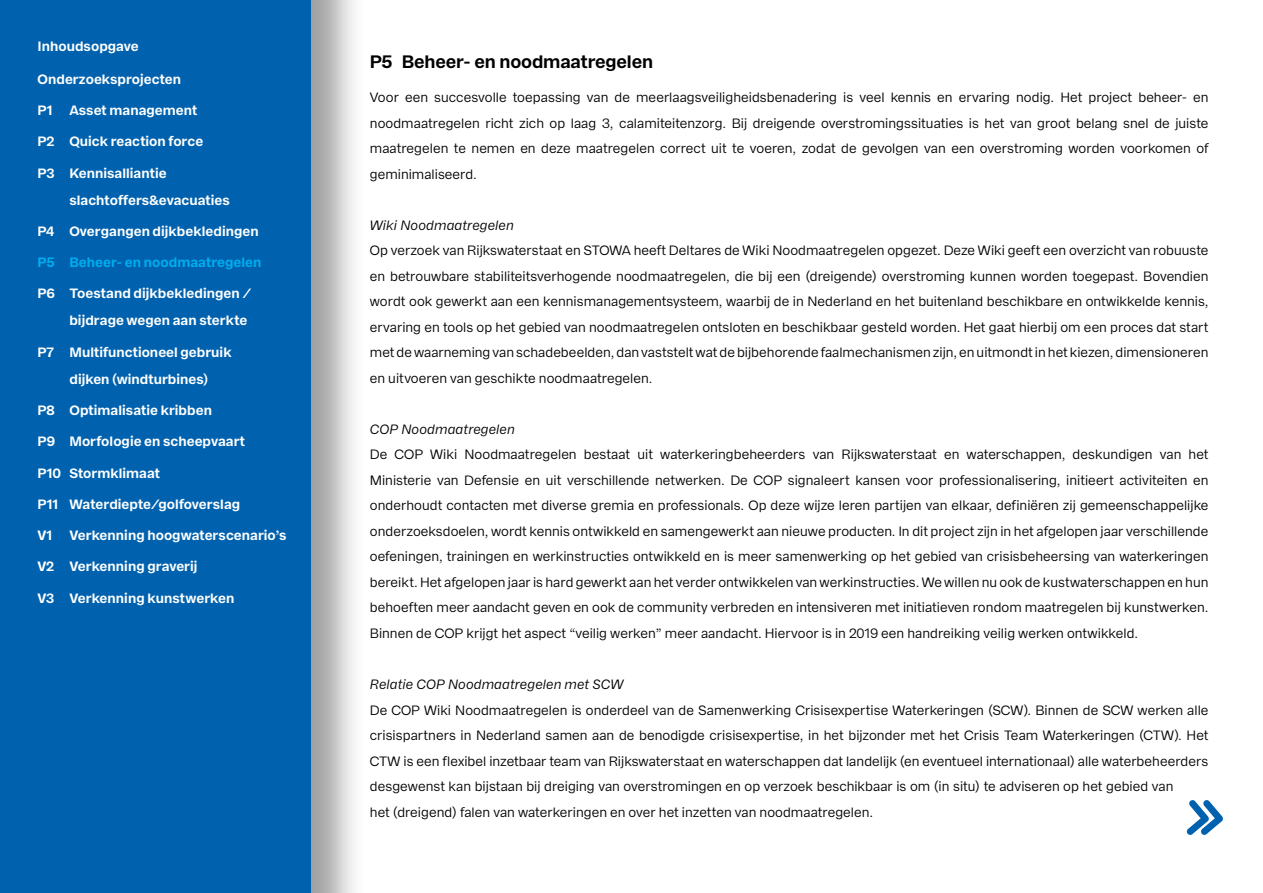
<style>
.page{position:relative;width:1263px;height:893px;background:#fff}
.page>*{position:absolute;margin:0;border:0;box-sizing:border-box;transform-origin:0 0}
.t1{font:700 18px "Franca";letter-spacing:-.01em;color:#000}
.t2{font:13.5px/25.5px "Franca";letter-spacing:.005em;color:#000;text-align:justify}
.t3{font:700 13.5px/27px "Franca";letter-spacing:.005em;color:#fff}
.t4{font:italic 13.5px "Franca";letter-spacing:.01em;color:#000}
.t5{font:700 13.5px "Franca";letter-spacing:.005em;color:#00aeef}
</style>
<div class="page">
<div style="left:0;top:0;width:366px;height:893px;background:#000;opacity:.38"></div>
<div style="left:0;top:0;width:310px;height:893px;background:#0062af"></div>
<svg style="left:1186px;top:800px;width:37px;height:35px"></svg>
<p class="t3" style="left:37px;top:33px;width:103px">Inhoudsopgave</p>
<p class="t3" style="left:37px;top:66px;width:145px">Onderzoeksprojecten</p>
<p class="t3" style="left:37px;top:97px;width:162px">P1 Asset management</p>
<p class="t3" style="left:37px;top:128px;width:167px">P2 Quick reaction force</p>
<p class="t3" style="left:69px;top:160px;width:162px;text-indent:-32px">P3 Kennisalliantie slachtoffers&amp;evacuaties</p>
<p class="t3" style="left:38px;top:218px;width:223px">P4 Overgangen dijkbekledingen</p>
<p class="t5" style="left:38px;top:254px;width:225px">P5 Beheer- en noodmaatregelen</p>
<p class="t3" style="left:38px;top:280px;width:215px;text-align:right">P6 Toestand dijkbekledingen / bijdrage wegen aan sterkte</p>
<p class="t3" style="left:69px;top:339px;width:164px;text-indent:-32px">P7 Multifunctioneel gebruik dijken (windturbines)</p>
<p class="t3" style="left:38px;top:397px;width:176px">P8 Optimalisatie kribben</p>
<p class="t3" style="left:38px;top:428px;width:209px">P9 Morfologie en scheepvaart</p>
<p class="t3" style="left:38px;top:459px;width:124px">P10 Stormklimaat</p>
<p class="t3" style="left:38px;top:491px;width:204px">P11 Waterdiepte/golfoverslag</p>
<p class="t3" style="left:38px;top:522px;width:16px">V1</p>
<p class="t3" style="left:69px;top:522px;width:218px">Verkenning hoogwaterscenario’s</p>
<p class="t3" style="left:38px;top:553px;width:161px">V2 Verkenning graverij</p>
<p class="t3" style="left:38px;top:584px;width:198px">V3 Verkenning kunstwerken</p>
<h1 class="t1" style="left:370px;top:51px;width:285px">P5 Beheer- en noodmaatregelen</h1>
<p class="t2" style="left:370px;top:85px;width:840px">Voor een succesvolle toepassing van de meerlaagsveiligheidsbenadering is veel kennis en ervaring nodig. Het project beheer- en noodmaatregelen richt zich op laag 3, calamiteitenzorg. Bij dreigende overstromingssituaties is het van groot belang snel de juiste maatregelen te nemen en deze maatregelen correct uit te voeren, zodat de gevolgen van een overstroming worden voorkomen of geminimaliseerd.</p>
<p class="t4" style="left:370px;top:217px;width:145px">Wiki Noodmaatregelen</p>
<p class="t2" style="left:370px;top:238px;width:840px">Op verzoek van Rijkswaterstaat en STOWA heeft Deltares de Wiki Noodmaatregelen opgezet. Deze Wiki geeft een overzicht van robuuste en betrouwbare stabiliteitsverhogende noodmaatregelen, die bij een (dreigende) overstroming kunnen worden toegepast. Bovendien wordt ook gewerkt aan een kennismanagementsysteem, waarbij de in Nederland en het buitenland beschikbare en ontwikkelde kennis, ervaring en tools op het gebied van noodmaatregelen ontsloten en beschikbaar gesteld worden. Het gaat hierbij om een proces dat start met de waarneming van schadebeelden, dan vaststelt wat de bijbehorende faalmechanismen zijn, en uitmondt in het kiezen, dimensioneren en uitvoeren van geschikte noodmaatregelen.</p>
<p class="t4" style="left:370px;top:421px;width:146px">COP Noodmaatregelen</p>
<p class="t2" style="left:370px;top:442px;width:840px">De COP Wiki Noodmaatregelen bestaat uit waterkeringbeheerders van Rijkswaterstaat en waterschappen, deskundigen van het Ministerie van Defensie en uit verschillende netwerken. De COP signaleert kansen voor professionalisering, initieert activiteiten en onderhoudt contacten met diverse gremia en professionals. Op deze wijze leren partijen van elkaar, definiëren zij gemeenschappelijke onderzoeksdoelen, wordt kennis ontwikkeld en samengewerkt aan nieuwe producten. In dit project zijn in het afgelopen jaar verschillende oefeningen, trainingen en werkinstructies ontwikkeld en is meer samenwerking op het gebied van crisisbeheersing van waterkeringen bereikt. Het afgelopen jaar is hard gewerkt aan het verder ontwikkelen van werkinstructies. We willen nu ook de kustwaterschappen en hun behoeften meer aandacht geven en ook de community verbreden en intensiveren met initiatieven rondom maatregelen bij kunstwerken.<br>Binnen de COP krijgt het aspect “veilig werken” meer aandacht. Hiervoor is in 2019 een handreiking veilig werken ontwikkeld.</p>
<p class="t4" style="left:370px;top:676px;width:255px">Relatie COP Noodmaatregelen met SCW</p>
<p class="t2" style="left:370px;top:697px;width:840px;text-align:left">De COP Wiki Noodmaatregelen is onderdeel van de Samenwerking Crisisexpertise Waterkeringen (SCW). Binnen de SCW werken alle crisispartners in Nederland samen aan de benodigde crisisexpertise, in het bijzonder met het Crisis Team Waterkeringen (CTW). Het CTW is een flexibel inzetbaar team van Rijkswaterstaat en waterschappen dat landelijk (en eventueel internationaal) alle waterbeheerders desgewenst kan bijstaan bij dreiging van overstromingen en op verzoek beschikbaar is om (in situ) te adviseren op het gebied van<br>het (dreigend) falen van waterkeringen en over het inzetten van noodmaatregelen.</p>
</div>
